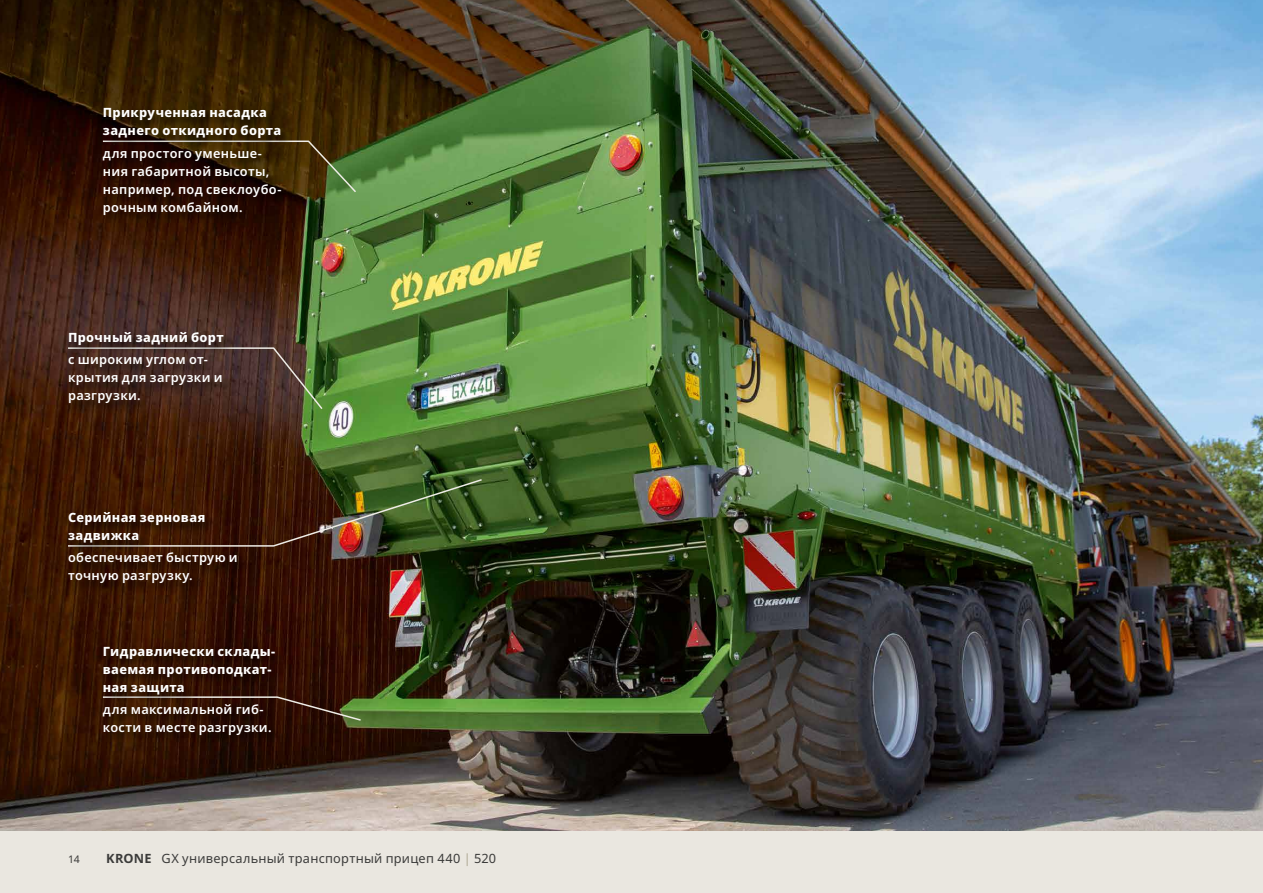
<style>
.page{position:relative;width:1263px;height:893px;background:#fff}
.page>*{position:absolute;margin:0;border:0;box-sizing:border-box;transform-origin:0 0}
.t1{font:600 12.75px/18px "Noto Sans";letter-spacing:.025em;color:#fff}
.t2{font:800 12.75px/18px "Noto Sans";letter-spacing:.025em;color:#fff}
.t3{font:12.75px "Noto Sans";letter-spacing:.02em;color:#3b3b3a}
.t4{font:10.5px "Noto Sans";color:#3b3b3a}
.s1{font-weight:700}
.s2{color:#b0a994}
</style>
<div class="page">
<div style="left:0;top:829px;width:1263px;height:64px;background:#eae7e0"></div>
<img style="left:0;top:0;width:1263px;height:830px">
<svg style="left:288px;top:696px;width:74px;height:26px;background:#41321b"></svg>
<img style="left:67px;top:478px;width:416px;height:69px">
<svg style="left:236px;top:347px;width:88px;height:64px;background:#504734"></svg>
<svg style="left:294px;top:140px;width:64px;height:54px;background:#4d4d1e"></svg>
<div style="left:100px;top:643px;width:188px;height:105px;background:#000;opacity:.75"></div>
<div style="left:66px;top:510px;width:184px;height:87px;background:#000;opacity:.75"></div>
<div style="left:66px;top:330px;width:170px;height:86px;background:#000;opacity:.75"></div>
<div style="left:100px;top:105px;width:194px;height:122px;background:#000;opacity:.75"></div>
<p class="t2" style="left:103px;top:104px;width:180px">Прикрученная насадка заднего откидного борта</p>
<p class="t1" style="left:103px;top:144px;width:180px">для простого уменьше&shy;ния габаритной высоты, например, под свеклоубо&shy;рочным комбайном.</p>
<p class="t2" style="left:68px;top:329px;width:157px">Прочный задний борт</p>
<p class="t1" style="left:68px;top:351px;width:156px">с широким углом от&shy;крытия для загрузки и разгрузки.</p>
<p class="t2" style="left:68px;top:509px;width:139px">Серийная зерновая задвижка</p>
<p class="t1" style="left:68px;top:549px;width:171px">обеспечивает быструю и точную разгрузку.</p>
<p class="t2" style="left:103px;top:642px;width:174px">Гидравлически склады&shy;ваемая противоподкат&shy;ная защита</p>
<p class="t1" style="left:103px;top:700px;width:170px">для максимальной гиб&shy;кости в месте разгрузки.</p>
<p class="t4" style="left:68px;top:853px;width:13px">14</p>
<p class="t3" style="left:106px;top:851px;width:391px"><span class="s1">KRONE</span> GX универсальный транспортный прицеп 440 <span class="s2">|</span> 520</p>
</div>
